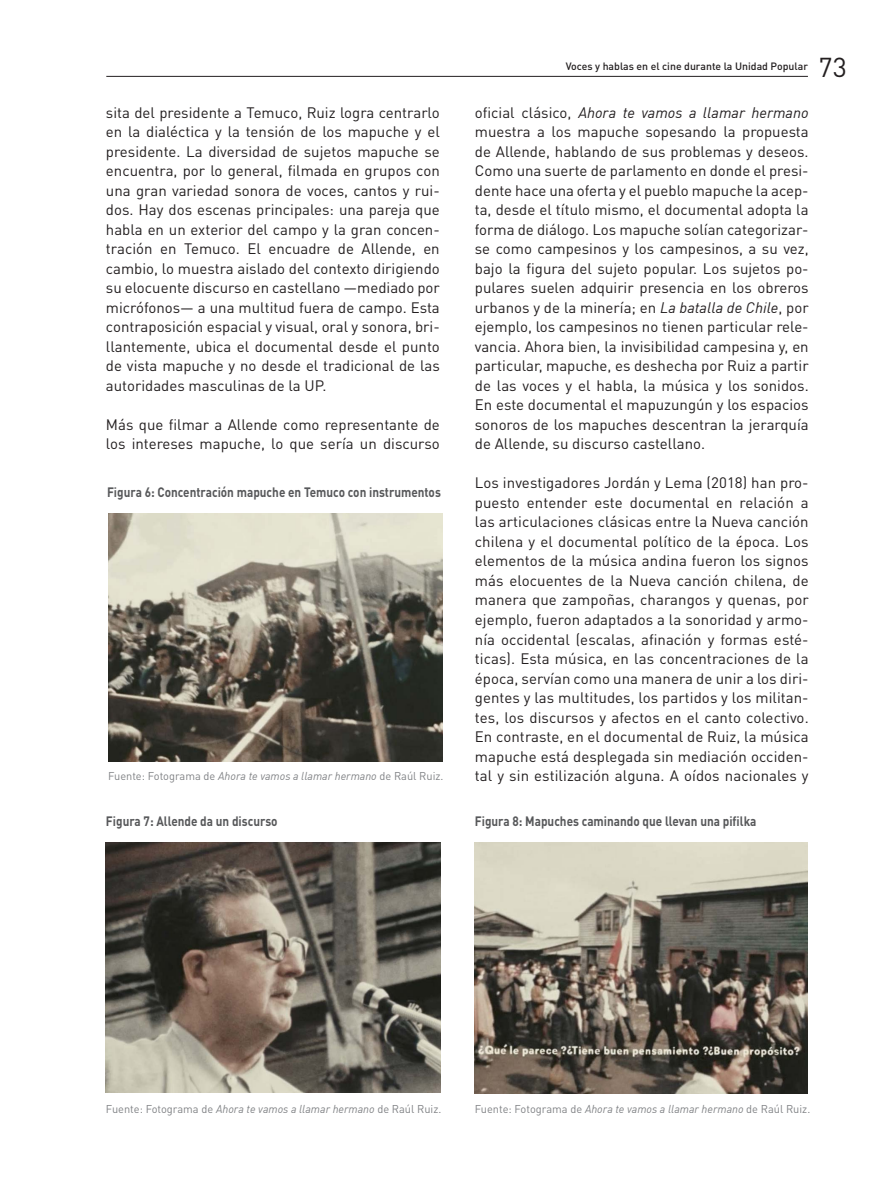
<style>
.page{position:relative;width:893px;height:1191px;background:#fff}
.page>*{position:absolute;margin:0;border:0;box-sizing:border-box;transform-origin:0 0}
.t1{font:27px "DIN Pro";color:#231f20}
.caja_textos{font:15px/19.5px "DIN Pro";color:#231f20;text-align:justify}
.TITULO_CUADRO{font:700 13.5px "DIN Pro";color:#57585a;scale:.87 1}
.PIE_DE_GRAFICO{font:11.25px "DIN Pro";color:#808285}
.t2{font:500 10.5px "DIN Pro";color:#231f20}
.s1{font-family:"DIN";font-style:italic}
</style>
<div class="page">
<hr style="left:106px;top:76px;width:702px;height:1px;background:#231f20">
<img style="left:108px;top:513px;width:334px;height:249px">
<img style="left:106px;top:842px;width:334px;height:250px">
<img style="left:475px;top:842px;width:333px;height:251px">
<p class="caja_textos" style="left:106px;top:102px;width:335px">sita del presidente a Temuco, Ruiz logra centrarlo en la dialéctica y la tensión de los mapuche y el presidente. La diversidad de sujetos mapuche se encuentra, por lo general, filmada en grupos con una gran variedad sonora de voces, cantos y rui&shy;dos. Hay dos escenas principales: una pareja que habla en un exterior del campo y la gran concen&shy;tración en Temuco. El encuadre de Allende, en cambio, lo muestra aislado del contexto dirigiendo su elocuente discurso en castellano —mediado por micrófonos— a una multitud fuera de campo. Esta contraposición espacial y visual, oral y sonora, bri&shy;llantemente, ubica el documental desde el punto de vista mapuche y no desde el tradicional de las autoridades masculinas de la UP.</p>
<p class="caja_textos" style="left:106px;top:414px;width:335px">Más que filmar a Allende como representante de los intereses mapuche, lo que sería un discurso</p>
<p class="TITULO_CUADRO" style="left:107px;top:481px;width:385px">Figura 6: Concentración mapuche en Temuco con instrumentos</p>
<p class="PIE_DE_GRAFICO" style="left:108px;top:768px;width:337px">Fuente: Fotograma de <span class="s1">Ahora te vamos a llamar hermano</span> de Raúl Ruiz.</p>
<p class="TITULO_CUADRO" style="left:106px;top:810px;width:199px">Figura 7: Allende da un discurso</p>
<p class="t2" style="left:566px;top:57px;width:244px">Voces y hablas en el cine durante la Unidad Popular</p>
<h1 class="t1" style="left:819px;top:48px;width:30px">73</h1>
<p class="caja_textos" style="left:475px;top:102px;width:335px">oficial clásico, <span class="s1">Ahora te vamos a llamar hermano </span>muestra a los mapuche sopesando la propuesta de Allende, hablando de sus problemas y deseos.<br>Como una suerte de parlamento en donde el presi&shy;dente hace una oferta y el pueblo mapuche la acep&shy;ta, desde el título mismo, el documental adopta la forma de diálogo. Los mapuche solían categorizar&shy;se como campesinos y los campesinos, a su vez, bajo la figura del sujeto popular. Los sujetos po&shy;pulares suelen adquirir presencia en los obreros urbanos y de la minería; en <span class="s1">La batalla de Chile</span>, por ejemplo, los campesinos no tienen particular rele&shy;vancia. Ahora bien, la invisibilidad campesina y, en particular, mapuche, es deshecha por Ruiz a partir de las voces y el habla, la música y los sonidos.<br>En este documental el mapuzungún y los espacios sonoros de los mapuches descentran la jerarquía de Allende, su discurso castellano.</p>
<p class="caja_textos" style="left:475px;top:472px;width:335px">Los investigadores Jordán y Lema (2018) han pro&shy;puesto entender este documental en relación a las articulaciones clásicas entre la Nueva canción chilena y el documental político de la época. Los elementos de la música andina fueron los signos más elocuentes de la Nueva canción chilena, de manera que zampoñas, charangos y quenas, por ejemplo, fueron adaptados a la sonoridad y armo&shy;nía occidental (escalas, afinación y formas esté&shy;ticas). Esta música, en las concentraciones de la época, servían como una manera de unir a los diri&shy;gentes y las multitudes, los partidos y los militan&shy;tes, los discursos y afectos en el canto colectivo.<br>En contraste, en el documental de Ruiz, la música mapuche está desplegada sin mediación occiden&shy;tal y sin estilización alguna. A oídos nacionales y</p>
<p class="TITULO_CUADRO" style="left:475px;top:810px;width:325px">Figura 8: Mapuches caminando que llevan una pifilka</p>
<p class="PIE_DE_GRAFICO" style="left:106px;top:1101px;width:337px">Fuente: Fotograma de <span class="s1">Ahora te vamos a llamar hermano</span> de Raúl Ruiz.</p>
<p class="PIE_DE_GRAFICO" style="left:475px;top:1101px;width:337px">Fuente: Fotograma de <span class="s1">Ahora te vamos a llamar hermano</span> de Raúl Ruiz.</p>
</div>
